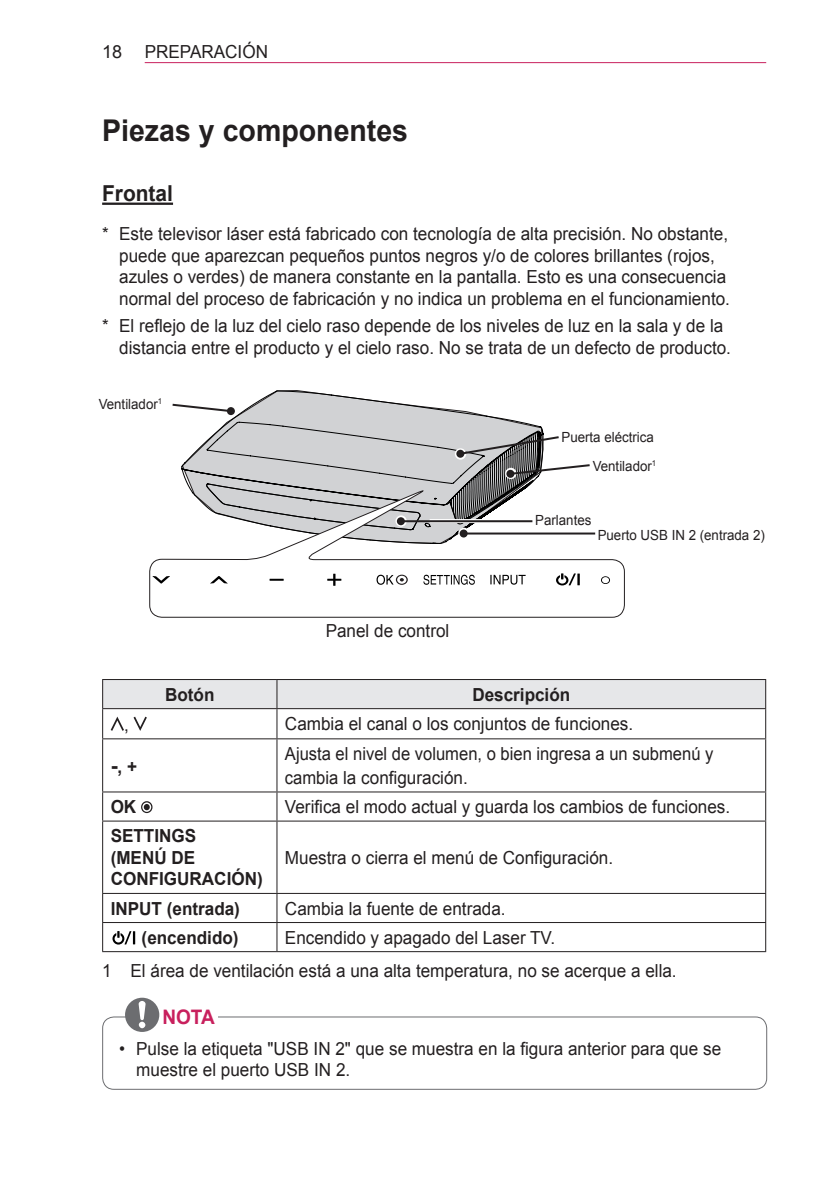
<style>
.page{position:relative;width:840px;height:1191px;background:#fff}
.page>*{position:absolute;margin:0;border:0;box-sizing:border-box;transform-origin:0 0}
.Title2{font:700 30px "Arial";color:#231f20;scale:.95 1}
.Title3{font:700 22px "Arial";color:#231f20;scale:.95 1}
.t1{font:700 20px "Arial";color:#c8205d;scale:.95 1}
.Bullet-Star{font:18px/21.6px "Arial";color:#231f20;scale:.95 1}
.Body{font:18px "Arial";color:#231f20;scale:.95 1}
.Body-2{font:18px/24px "Arial";color:#231f20;scale:.92 1}
.Body-Number{font:18px "Arial";color:#231f20;scale:.95 1}
.Body-3{font:700 18px/21.6px "Arial";color:#231f20;scale:.95 1}
.Body_Center_Bold{font:700 18px "Arial";color:#231f20;scale:.95 1}
.Bullet-Star-2{font:18px "Arial";color:#231f20}
.t2{font:14px "Arial";color:#231f20;scale:.95 1}
.s1{font-size:22px}
</style>
<div class="page">
<hr style="left:145px;top:62px;width:620px;height:1px;background:#c8205d">
<hr style="left:102px;top:202px;width:71px;height:3px;background:#231f20">
<svg style="left:181px;top:390px;width:362px;height:98px"></svg>
<svg style="left:172px;top:402px;width:61px;height:11px"></svg>
<div style="left:227px;top:407px;width:8px;height:8px;background:#231f20;border-radius:50%"></div>
<svg style="left:149px;top:488px;width:475px;height:130px"></svg>
<svg style="left:200px;top:432px;width:391px;height:112px"></svg>
<div style="left:506px;top:470px;width:8px;height:8px;background:#231f20;border-radius:50%"></div>
<svg style="left:492px;top:531px;width:94px;height:4px"></svg>
<svg style="left:458px;top:527px;width:11px;height:12px"></svg>
<hr style="left:463px;top:532px;width:132px;height:2px;background:#231f20">
<div style="left:459px;top:529px;width:8px;height:8px;background:#231f20;border-radius:50%"></div>
<hr style="left:102px;top:738px;width:175px;height:1px;background:#231f20">
<hr style="left:102px;top:739px;width:1px;height:52px;background:#231f20">
<hr style="left:277px;top:738px;width:488px;height:1px;background:#231f20">
<hr style="left:276px;top:739px;width:1px;height:52px;background:#231f20">
<hr style="left:764px;top:739px;width:1px;height:52px;background:#231f20">
<hr style="left:102px;top:791px;width:175px;height:1px;background:#231f20">
<svg style="left:102px;top:792px;width:1px;height:28px"></svg>
<hr style="left:277px;top:791px;width:488px;height:1px;background:#231f20">
<svg style="left:276px;top:792px;width:1px;height:28px"></svg>
<hr style="left:102px;top:820px;width:175px;height:1px;background:#231f20">
<hr style="left:102px;top:821px;width:1px;height:72px;background:#231f20">
<hr style="left:277px;top:820px;width:488px;height:1px;background:#231f20">
<hr style="left:276px;top:821px;width:1px;height:72px;background:#231f20">
<hr style="left:764px;top:821px;width:1px;height:72px;background:#231f20">
<hr style="left:102px;top:893px;width:175px;height:1px;background:#231f20">
<hr style="left:277px;top:893px;width:488px;height:1px;background:#231f20">
<hr style="left:102px;top:922px;width:175px;height:1px;background:#231f20">
<svg style="left:102px;top:894px;width:1px;height:57px"></svg>
<hr style="left:277px;top:922px;width:488px;height:1px;background:#231f20">
<svg style="left:276px;top:894px;width:1px;height:57px"></svg>
<hr style="left:102px;top:951px;width:175px;height:1px;background:#231f20">
<hr style="left:277px;top:951px;width:488px;height:1px;background:#231f20">
<svg style="left:102px;top:679px;width:663px;height:59px"></svg>
<svg style="left:141px;top:801px;width:11px;height:12px"></svg>
<svg style="left:112px;top:931px;width:23px;height:13px"></svg>
<div style="left:102px;top:1016px;width:664px;height:73px;border:1px solid #6c6d70;border-radius:11px"></div>
<div style="left:156px;top:1005px;width:62px;height:23px;background:#fff"></div>
<svg style="left:125px;top:997px;width:34px;height:35px"></svg>
<div style="left:139px;top:1021px;width:6px;height:7px;background:#fff;border-radius:50%"></div>
<p class="Bullet-Star-2" style="left:102px;top:40px;width:22px">18</p>
<p class="Bullet-Star" style="left:145px;top:42px;width:131px">PREPARACIÓN</p>
<p class="Title2" style="left:102px;top:111px;width:323px">Piezas y componentes</p>
<p class="Title3" style="left:102px;top:179px;width:76px">Frontal</p>
<p class="Bullet-Star" style="left:119px;top:223px;width:644px;text-indent:-17px">* Este televisor láser está fabricado con tecnología de alta precisión. No obstante, puede que aparezcan pequeños puntos negros y/o de colores brillantes (rojos, azules o verdes) de manera constante en la pantalla. Esto es una consecuencia normal del proceso de fabricación y no indica un problema en el funcionamiento.</p>
<p class="Bullet-Star" style="left:119px;top:315px;width:645px;text-indent:-17px">* El reflejo de la luz del cielo raso depende de los niveles de luz en la sala y de la distancia entre el producto y el cielo raso. No se trata de un defecto de producto.</p>
<p class="t2" style="left:99px;top:395px;width:68px">Ventilador<sup>1</sup></p>
<p class="Bullet-Star" style="left:325px;top:620px;width:132px">Panel de control</p>
<p class="t2" style="left:561px;top:427px;width:99px">Puerta eléctrica</p>
<p class="t2" style="left:592px;top:457px;width:68px">Ventilador<sup>1</sup></p>
<p class="t2" style="left:535px;top:511px;width:61px">Parlantes</p>
<p class="t2" style="left:597px;top:526px;width:177px">Puerto USB IN 2 (entrada 2)</p>
<p class="Body" style="left:124px;top:712px;width:7px">,</p>
<p class="Body-3" style="left:111px;top:757px;width:29px"><span class="s1">-</span>, +</p>
<p class="Body_Center_Bold" style="left:165px;top:682px;width:53px">Botón</p>
<p class="Body_Center_Bold" style="left:472px;top:682px;width:105px">Descripción</p>
<p class="Body" style="left:285px;top:712px;width:368px">Cambia el canal o los conjuntos de funciones.</p>
<p class="Body-2" style="left:285px;top:742px;width:467px">Ajusta el nivel de volumen, o bien ingresa a un submenú y cambia la configuración.</p>
<p class="Body-3" style="left:111px;top:796px;width:29px">OK</p>
<p class="Body" style="left:285px;top:795px;width:470px">Verifica el modo actual y guarda los cambios de funciones.</p>
<p class="Body-3" style="left:111px;top:825px;width:92px">SETTINGS</p>
<p class="Body-3" style="left:111px;top:847px;width:161px">(MENÚ DE<br>CONFIGURACIÓN)</p>
<p class="Body" style="left:285px;top:845px;width:347px">Muestra o cierra el menú de Configuración.</p>
<p class="Body-3" style="left:111px;top:898px;width:138px">INPUT (entrada)</p>
<p class="Body" style="left:285px;top:896px;width:234px">Cambia la fuente de entrada.</p>
<p class="Body-3" style="left:141px;top:927px;width:104px">(encendido)</p>
<p class="Body" style="left:285px;top:925px;width:286px">Encendido y apagado del Laser TV.</p>
<p class="Body-Number" style="left:102px;top:959px;width:606px">1 El área de ventilación está a una alta temperatura, no se acerque a ella.</p>
<p class="t1" style="left:162px;top:1003px;width:57px">NOTA</p>
<p class="Bullet-Star" style="left:136px;top:1037px;width:617px;text-indent:-17px">• Pulse la etiqueta "USB IN 2" que se muestra en la figura anterior para que se muestre el puerto USB IN 2.</p>
</div>
